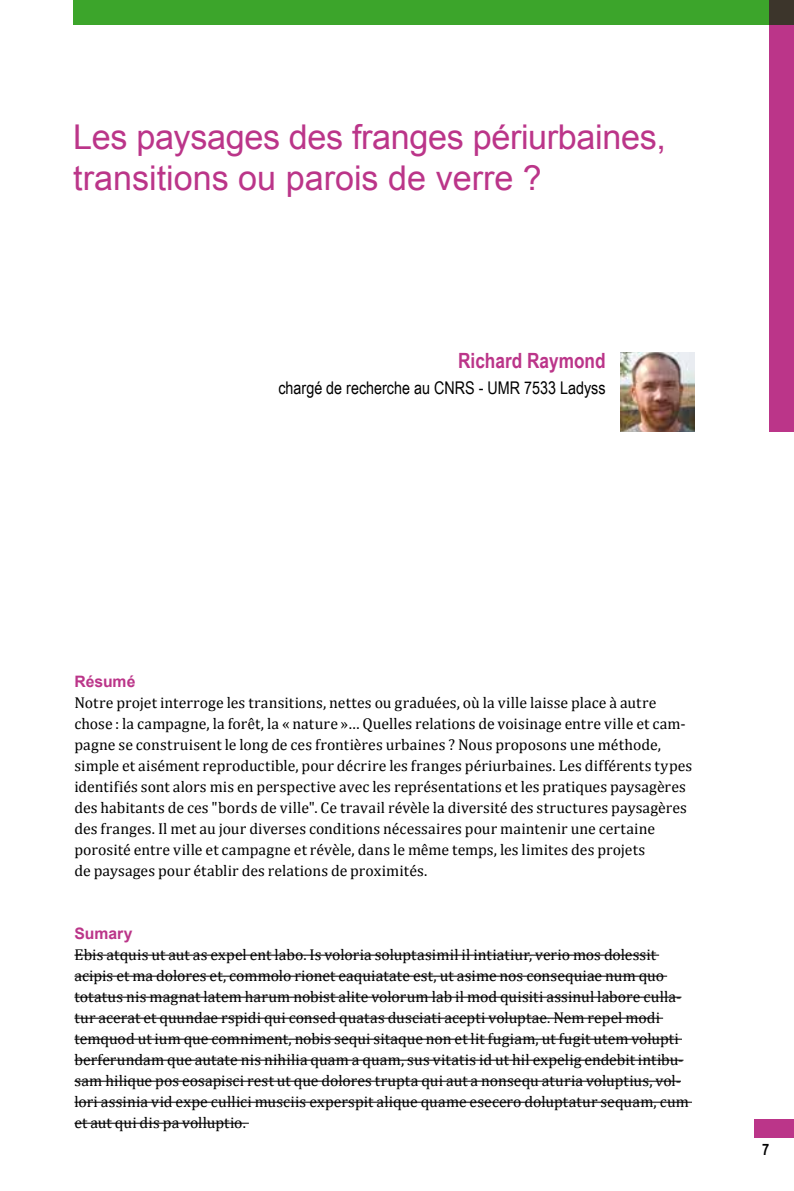
<style>
.page{position:relative;width:794px;height:1191px;background:#fff}
.page>*{position:absolute;margin:0;border:0;box-sizing:border-box;transform-origin:0 0}
.t1{font:34.12px/40.9px "Arial";letter-spacing:-.01em;color:#bb3589}
.t2{font:700 21px "Arial Narrow";color:#bb3589}
.t3{font:17.5px "Arial Narrow";color:#000}
.t4{font:15.75px/21px "Cambria";letter-spacing:.005em;color:#000}
.t5{font:700 15.75px "Arial";color:#bb3589}
.t6{font:700 15.75px "Arial Narrow";color:#000}
</style>
<div class="page">
<div style="left:754px;top:1119px;width:40px;height:18px;background:#bb3589"></div>
<hr style="left:74px;top:954px;width:585px;height:1px;background:#000">
<hr style="left:74px;top:975px;width:593px;height:1px;background:#000">
<hr style="left:74px;top:996px;width:607px;height:1px;background:#000">
<hr style="left:74px;top:1017px;width:589px;height:1px;background:#000">
<hr style="left:74px;top:1038px;width:608px;height:1px;background:#000">
<hr style="left:74px;top:1059px;width:609px;height:1px;background:#000">
<hr style="left:74px;top:1080px;width:607px;height:1px;background:#000">
<hr style="left:74px;top:1101px;width:618px;height:1px;background:#000">
<hr style="left:74px;top:1122px;width:175px;height:1px;background:#000">
<div style="left:73px;top:0;width:721px;height:25px;background:#3ca52b"></div>
<div style="left:769px;top:0;width:25px;height:432px;background:#bb3589"></div>
<img style="left:620px;top:352px;width:75px;height:80px">
<h1 class="t1" style="left:73px;top:117px;width:594px">Les paysages des franges périurbaines, transitions ou parois de verre ?</h1>
<h2 class="t2" style="left:458px;top:344px;width:149px">Richard Raymond</h2>
<p class="t3" style="left:278px;top:374px;width:329px">chargé de recherche au CNRS - UMR 7533 Ladyss</p>
<p class="t5" style="left:74px;top:671px;width:62px">Résumé</p>
<p class="t4" style="left:74px;top:692px;width:619px">Notre projet interroge les transitions, nettes ou graduées, où la ville laisse place à autre chose : la campagne, la forêt, la « nature »… Quelles relations de voisinage entre ville et cam&shy;pagne se construisent le long de ces frontières urbaines ? Nous proposons une méthode, simple et aisément reproductible, pour décrire les franges périurbaines. Les différents types identifiés sont alors mis en perspective avec les représentations et les pratiques paysagères des habitants de ces "bords de ville". Ce travail révèle la diversité des structures paysagères des franges. Il met au jour diverses conditions nécessaires pour maintenir une certaine porosité entre ville et campagne et révèle, dans le même temps, les limites des projets<br>de paysages pour établir des relations de proximités.</p>
<p class="t5" style="left:74px;top:923px;width:60px">Sumary</p>
<p class="t4" style="left:74px;top:944px;width:616px">Ebis atquis ut aut as expel ent labo. Is voloria soluptasimil il intiatiur, verio mos dolessit acipis et ma dolores et, commolo rionet eaquiatate est, ut asime nos consequiae num quo totatus nis magnat latem harum nobist alite volorum lab il mod quisiti assinul labore culla&shy;tur acerat et quundae rspidi qui consed quatas dusciati acepti voluptae. Nem repel modi temquod ut ium que comniment, nobis sequi sitaque non et lit fugiam, ut fugit utem volupti berferundam que autate nis nihilia quam a quam, sus vitatis id ut hil expelig endebit intibu&shy;sam hilique pos eosapisci rest ut que dolores trupta qui aut a nonsequ aturia voluptius, vol&shy;lori assinia vid expe cullici musciis experspit alique quame esecero doluptatur sequam, cum et aut qui dis pa volluptio.</p>
<p class="t6" style="left:762px;top:1137px;width:9px">7</p>
</div>
